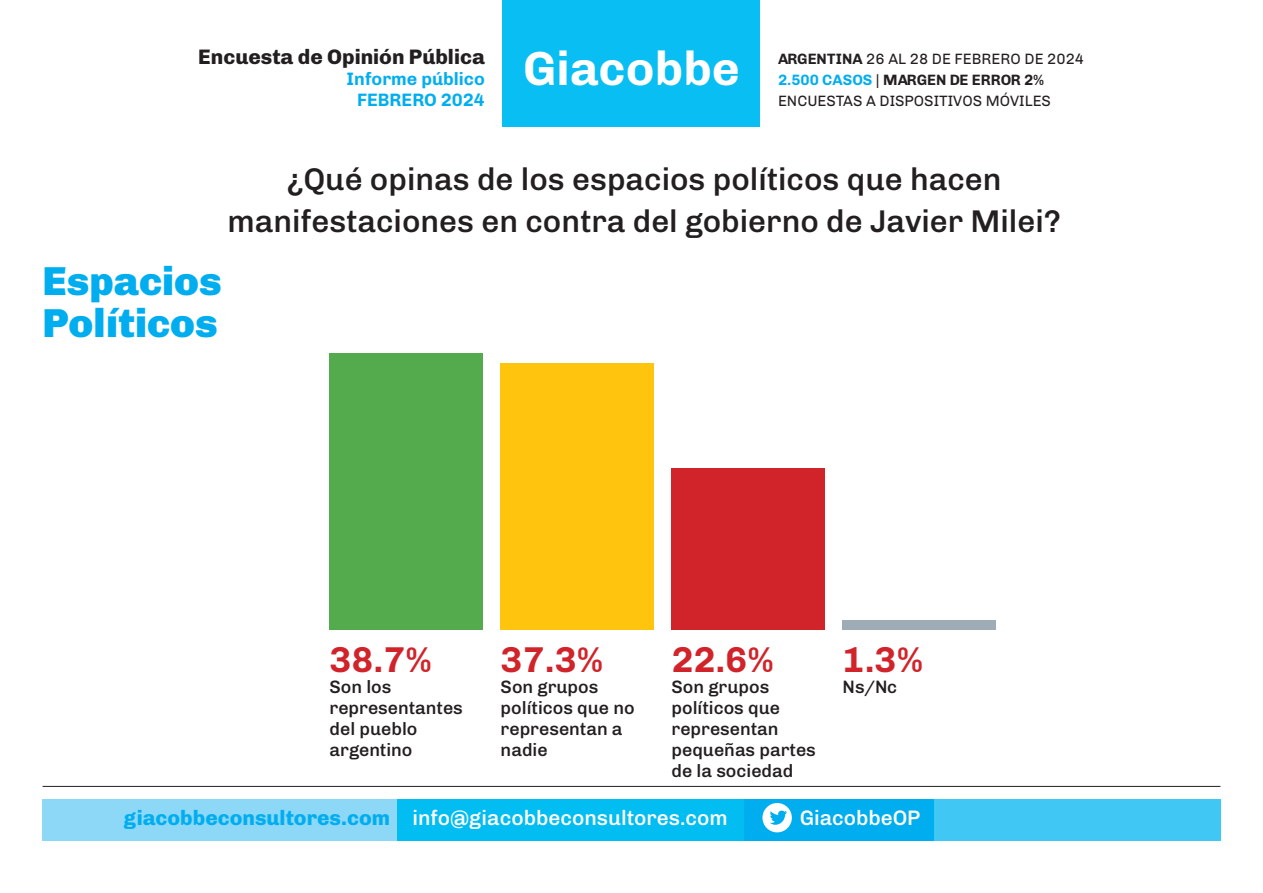
<style>
.page{position:relative;width:1263px;height:893px;background:#fff}
.page>*{position:absolute;margin:0;border:0;box-sizing:border-box;transform-origin:0 0}
.t1{font:700 48px "Chivo";color:#fff}
.t2{font:900 40.5px "Chivo";color:#00aeef}
.t3{font:700 36px "Chivo";color:#d1232a}
.t4{font:500 31.5px/42px "Chivo";color:#231f20;text-align:center}
.t5{font:500 21px "Chivo";color:#fff}
.t6{font:800 21px "Chivo";color:#231f20}
.t7{font:500 18px/21px "Chivo";color:#231f20}
.t8{font:700 18px/21px "Chivo";color:#00aeef;text-align:right}
.t9{font:15px/21px "Chivo";color:#231f20}
.s1{font-weight:700}
.s2{font-weight:700;color:#00aeef}
.s3{font-weight:800;color:#00aeef}
</style>
<div class="page">
<div style="left:43px;top:799px;width:1177px;height:42px;background:#00aeef"></div>
<div style="left:43px;top:799px;width:358px;height:42px;background:#8dd7f7"></div>
<div style="left:934px;top:799px;width:286px;height:42px;background:#40c7f4"></div>
<div style="left:398px;top:799px;width:346px;height:42px;background:#01bdf2"></div>
<div style="left:762px;top:803px;width:30px;height:29px;background:#fff;border-radius:50%"></div>
<svg style="left:770px;top:811px;width:17px;height:14px"></svg>
<div style="left:503px;top:0;width:257px;height:127px;background:#09bef2"></div>
<hr style="left:43px;top:786px;width:1177px;height:1px;background:#231f20">
<div style="left:330px;top:354px;width:153px;height:276px;background:#54ab4e"></div>
<div style="left:501px;top:364px;width:153px;height:266px;background:#fec40e"></div>
<div style="left:843px;top:621px;width:153px;height:9px;background:#9dacb5"></div>
<div style="left:671px;top:469px;width:154px;height:161px;background:#d1232a"></div>
<p class="t6" style="left:198px;top:40px;width:288px">Encuesta de Opinión Pública</p>
<p class="t8" style="left:346px;top:67px;width:140px">Informe público<br>FEBRERO 2024</p>
<h1 class="t1" style="left:523px;top:31px;width:218px">Giacobbe</h1>
<p class="t9" style="left:778px;top:47px;width:308px"><span class="s1">ARGENTINA</span> 26 AL 28 DE FEBRERO DE 2024<br><span class="s2">2.500 CASOS</span> | <span class="s1">MARGEN DE ERROR 2%<br></span>ENCUESTAS A DISPOSITIVOS MÓVILES</p>
<p class="t4" style="left:227px;top:156px;width:835px">¿Qué opinas de los espacios políticos que hacen manifestaciones en contra del gobierno de Javier Milei?</p>
<p class="t2" style="left:43px;top:248px;width:181px">Espacios</p>
<p class="t2" style="left:43px;top:290px;width:177px">Políticos</p>
<p class="t3" style="left:330px;top:632px;width:104px">38.7%</p>
<p class="t7" style="left:330px;top:676px;width:135px">Son los representantes del pueblo argentino</p>
<p class="t3" style="left:501px;top:632px;width:104px">37.3%</p>
<p class="t7" style="left:501px;top:676px;width:135px">Son grupos políticos que no representan a nadie</p>
<p class="t3" style="left:671px;top:632px;width:104px">22.6%</p>
<p class="t7" style="left:671px;top:676px;width:146px">Son grupos políticos que representan pequeñas partes de la sociedad</p>
<p class="t3" style="left:843px;top:632px;width:82px">1.3%</p>
<p class="t7" style="left:843px;top:676px;width:56px">Ns/Nc</p>
<p class="t5" style="left:124px;top:801px;width:605px"><span class="s3">giacobbeconsultores.com</span> info@giacobbeconsultores.com</p>
<p class="t5" style="left:800px;top:801px;width:122px">GiacobbeOP</p>
</div>
